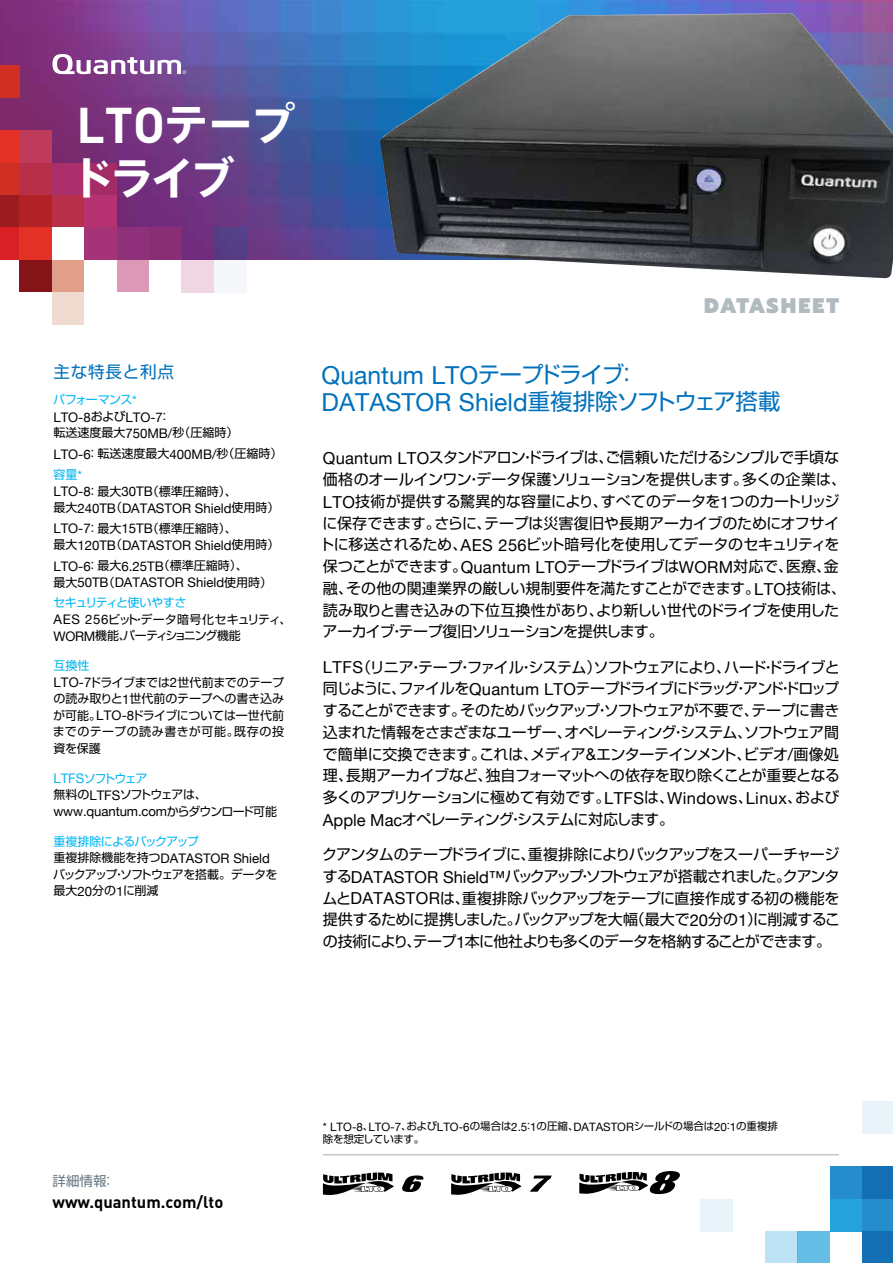
<style>
.page{position:relative;width:893px;height:1263px;background:#fff}
.page>*{position:absolute;margin:0;border:0;box-sizing:border-box;transform-origin:0 0}
.t1{font:700 49.5px "DIN Pro";color:#fff}
.t2{font:700 45px "Axis Std";color:#fff}
.t3{font:24.75px/27px "Helvetica Neue";color:#0071bc}
.t4{font:900 21px "Prompt";letter-spacing:.075em;color:#b0babf}
.t5{font:700 16.5px "DIN Pro";color:#000}
.t6{font:16.5px "Shin Go Pro";letter-spacing:.05em;color:#0071bc}
.t7{font:15px/21.8px "Shin Go Pro";letter-spacing:-.03em;color:#000;text-align:justify}
.t8{font:13.5px "Shin Go Pro";color:#6b7a83}
.t9{font:13.2px/20.7px "Helvetica Neue";color:#000}
.t10{font:12px/16.5px "Shin Go Pro";letter-spacing:-.01em;color:#000}
.t11{font:12px/16.5px "Shin Go Pro";letter-spacing:-.06em;color:#000}
.t12{font:12px/16.5px "Shin Go Pro";letter-spacing:-.095em;color:#000}
.t13{font:12px "Shin Go Pro";letter-spacing:-.065em;color:#00b6f1}
.t14{font:11.55px "Helvetica Neue";color:#000}
.t15{font:10.5px "Shin Go Pro";letter-spacing:-.03em;color:#000}
.s1{font-family:"Axis Std";font-size:45px}
.s2{font-family:"Helvetica Neue";font-size:13.2px}
.s3{font-family:"Shin Go Pro";font-size:12px}
.s4{color:#00b6f1}
.s5{font-family:"Helvetica Neue";font-size:13.2px;color:#00b6f1}
.s6{font-family:"Shin Go Pro";font-size:22.5px}
.s7{font-family:"Helvetica Neue";font-size:16.5px}
.s8{font-family:"Shin Go Pro";font-size:10.5px}
</style>
<div class="page">
<div style="left:830px;top:1166px;width:32px;height:33px;background:#258dcc"></div>
<div style="left:830px;top:1199px;width:32px;height:32px;background:#24a2dc"></div>
<div style="left:862px;top:1166px;width:31px;height:33px;background:#146fb5"></div>
<div style="left:862px;top:1199px;width:31px;height:32px;background:#258dcc"></div>
<div style="left:862px;top:1231px;width:31px;height:32px;background:#146fb5"></div>
<div style="left:797px;top:1231px;width:33px;height:32px;background:#66bee6"></div>
<div style="left:862px;top:1102px;width:31px;height:32px;background:#e9f3fa"></div>
<div style="left:765px;top:1231px;width:32px;height:32px;background:#bde3f4"></div>
<div style="left:700px;top:1199px;width:33px;height:32px;background:#e9f3fa"></div>
<hr style="left:323px;top:1154px;width:516px;height:1px;background:#b0babf">
<svg style="left:402px;top:1175px;width:21px;height:17px"></svg>
<svg style="left:323px;top:1172px;width:71px;height:23px"></svg>
<svg style="left:451px;top:1172px;width:70px;height:23px"></svg>
<svg style="left:530px;top:1175px;width:22px;height:17px"></svg>
<svg style="left:579px;top:1171px;width:101px;height:23px"></svg>
<img style="left:0;top:0;width:893px;height:260px">
<svg style="left:52px;top:54px;width:134px;height:20px"></svg>
<div style="left:0;top:163px;width:20px;height:32px;background:#d02f24"></div>
<div style="left:0;top:130px;width:20px;height:33px;background:#e33125"></div>
<div style="left:20px;top:163px;width:32px;height:32px;background:#b72f49"></div>
<div style="left:20px;top:130px;width:32px;height:33px;background:#c03a5c"></div>
<div style="left:52px;top:163px;width:32px;height:32px;background:#aa2f6a"></div>
<div style="left:84px;top:163px;width:33px;height:32px;background:#a32c66"></div>
<div style="left:0;top:195px;width:20px;height:33px;background:#9c1b1e"></div>
<div style="left:20px;top:195px;width:32px;height:33px;background:#b12126"></div>
<div style="left:52px;top:195px;width:32px;height:33px;background:#b72f49"></div>
<div style="left:84px;top:195px;width:33px;height:33px;background:#b73270"></div>
<div style="left:0;top:228px;width:20px;height:32px;background:#da2027"></div>
<div style="left:20px;top:228px;width:32px;height:32px;background:#e33125"></div>
<div style="left:52px;top:228px;width:32px;height:32px;background:#fff"></div>
<div style="left:84px;top:228px;width:33px;height:32px;background:#a53378"></div>
<div style="left:117px;top:228px;width:32px;height:32px;background:#8e317a"></div>
<div style="left:149px;top:228px;width:33px;height:32px;background:#892e75"></div>
<div style="left:214px;top:228px;width:32px;height:32px;background:#533f87"></div>
<div style="left:20px;top:260px;width:32px;height:32px;background:#841417"></div>
<div style="left:52px;top:260px;width:32px;height:32px;background:#e19e88"></div>
<div style="left:117px;top:260px;width:32px;height:32px;background:#db98b7"></div>
<div style="left:52px;top:292px;width:32px;height:33px;background:#f0dbd1"></div>
<div style="left:0;top:66px;width:20px;height:32px;background:#d02f24"></div>
<div style="left:182px;top:260px;width:32px;height:32px;background:#f0d6e2"></div>
<div style="left:214px;top:260px;width:32px;height:32px;background:#f5f7fa"></div>
<img style="left:380px;top:13px;width:513px;height:265px">
<h1 class="t1" style="left:76px;top:84px;width:220px">LTO<span class="s1">テープ</span></h1>
<h2 class="t2" style="left:70px;top:144px;width:166px">ドライブ</h2>
<p class="t6" style="left:53px;top:359px;width:122px">主な特長と利点</p>
<p class="t13" style="left:53px;top:390px;width:85px">パフォーマンス<span class="s2">*</span></p>
<p class="t9" style="left:53px;top:406px;width:119px">LTO-8<span class="s3">および</span>LTO-7<span class="s3">：</span></p>
<p class="t10" style="left:53px;top:421px;width:231px;line-height:20.7px">転送速度最大<span class="s2">750MB/</span>秒（圧縮時）<br><span class="s2">LTO-6</span>：転送速度最大<span class="s2">400MB/</span>秒（圧縮時）<span class="s4">容量</span><span class="s5">*</span></p>
<p class="t10" style="left:53px;top:481px;width:185px"><span class="s2">LTO-8</span>：最大<span class="s2">30TB</span>（標準圧縮時）、</p>
<p class="t9" style="left:53px;top:497px;width:228px"><span class="s3">最大</span>240TB<span class="s3">（</span>DATASTOR Shield<span class="s3">使用時）</span></p>
<p class="t10" style="left:53px;top:518px;width:185px"><span class="s2">LTO-7</span>：最大<span class="s2">15TB</span>（標準圧縮時）、</p>
<p class="t9" style="left:53px;top:535px;width:228px"><span class="s3">最大</span>120TB<span class="s3">（</span>DATASTOR Shield<span class="s3">使用時）<br></span>LTO-6<span class="s3">：最大</span>6.25TB<span class="s3">（標準圧縮時）、</span></p>
<p class="t9" style="left:53px;top:572px;width:220px"><span class="s3">最大</span>50TB<span class="s3">（</span>DATASTOR Shield<span class="s3">使用時）</span></p>
<p class="t11" style="left:53px;top:593px;width:240px"><span class="s4">セキュリティと使いやすさ<br></span><span class="s2">AES 256</span>ビット・データ暗号化セキュリティ、<br><span class="s2">WORM</span>機能、パーティショニング機能</p>
<p class="t10" style="left:53px;top:656px;width:233px"><span class="s4">互換性<br></span><span class="s2">LTO-7</span>ドライブまでは<span class="s2">2</span>世代前までのテープの読み取りと<span class="s2">1</span>世代前のテープへの書き込みが可能。<span class="s2">LTO-8</span>ドライブについては一世代前までのテープの読み書きが可能。既存の投資を保護</p>
<p class="t12" style="left:53px;top:768px;width:155px"><span class="s5">LTFS</span><span class="s4">ソフトウェア<br></span>無料の<span class="s2">LTFS</span>ソフトウェアは、</p>
<p class="t9" style="left:53px;top:801px;width:225px">www.quantum.com<span class="s3">からダウンロード可能</span></p>
<p class="t13" style="left:53px;top:831px;width:147px">重複排除によるバックアップ</p>
<p class="t9" style="left:53px;top:848px;width:218px"><span class="s3">重複排除機能を持つ</span>DATASTOR Shield</p>
<p class="t11" style="left:53px;top:864px;width:226px">バックアップ・ソフトウェアを搭載。データを最大<span class="s2">20</span>分の<span class="s2">1</span>に削減</p>
<h3 class="t4" style="left:704px;top:289px;width:136px">DATASHEET</h3>
<h3 class="t3" style="left:322px;top:361px;width:460px">Quantum LTO<span class="s6">テープドライブ：<br></span>DATASTOR Shield<span class="s6">重複排除ソフトウェア搭載</span></h3>
<p class="t7" style="left:320px;top:445px;width:528px;text-align:left"><span class="s7">Quantum LTO</span>スタンドアロン・ドライブは、ご信頼いただけるシンプルで手頃な価格のオールインワン・データ保護ソリューションを提供します。多くの企業は、<span class="s7">LTO</span>技術が提供する驚異的な容量により、すべてのデータを<span class="s7">1</span>つのカートリッジに保存できます。さらに、テープは災害復旧や長期アーカイブのためにオフサイトに移送されるため、<span class="s7">AES 256</span>ビット暗号化を使用してデータのセキュリティを保つことができます。<span class="s7">Quantum LTO</span>テープドライブは<span class="s7">WORM</span>対応で、医療、金融、その他の関連業界の厳しい規制要件を満たすことができます。<span class="s7">LTO</span>技術は、読み取りと書き込みの下位互換性があり、より新しい世代のドライブを使用したアーカイブ・テープ復旧ソリューションを提供します。</p>
<p class="t7" style="left:323px;top:654px;width:519px"><span class="s7">LTFS</span>（リニア・テープ・ファイル・システム）ソフトウェアにより、ハード・ドライブと同じように、ファイルを<span class="s7">Quantum LTO</span>テープドライブにドラッグ・アンド・ドロップすることができます。そのためバックアップ・ソフトウェアが不要で、テープに書き込まれた情報をさまざまなユーザー、オペレーティング・システム、ソフトウェア間で簡単に交換できます。これは、メディア<span class="s7">&amp;</span>エンターテインメント、ビデオ<span class="s7">/</span>画像処理、長期アーカイブなど、独自フォーマットへの依存を取り除くことが重要となる多くのアプリケーションに極めて有効です。<span class="s7">LTFS</span>は、<span class="s7">Windows</span>、<span class="s7">Linux</span>、および<span class="s7">Apple Mac</span>オペレーティング・システムに対応します。</p>
<p class="t7" style="left:322px;top:842px;width:519px">クアンタムのテープドライブに、重複排除によりバックアップをスーパーチャージする<span class="s7">DATASTOR Shield™</span>バックアップ・ソフトウェアが搭載されました。クアンタムと<span class="s7">DATASTOR</span>は、重複排除バックアップをテープに直接作成する初の機能を提供するために提携しました。バックアップを大幅（最大で<span class="s7">20</span>分の<span class="s7">1</span>）に削減するこの技術により、テープ<span class="s7">1</span>本に他社よりも多くのデータを格納することができます。</p>
<p class="t8" style="left:52px;top:1169px;width:64px">詳細情報：</p>
<p class="t5" style="left:52px;top:1188px;width:172px">www.quantum.com/lto</p>
<p class="t14" style="left:323px;top:1120px;width:457px">* LTO-8<span class="s8">、</span>LTO-7<span class="s8">、および</span>LTO-6<span class="s8">の場合は</span>2.5<span class="s8">：</span>1<span class="s8">の圧縮、</span>DATASTOR<span class="s8">シールドの場合は</span>20<span class="s8">：</span>1<span class="s8">の重複排</span></p>
<p class="t15" style="left:323px;top:1130px;width:103px">除を想定しています。</p>
</div>
